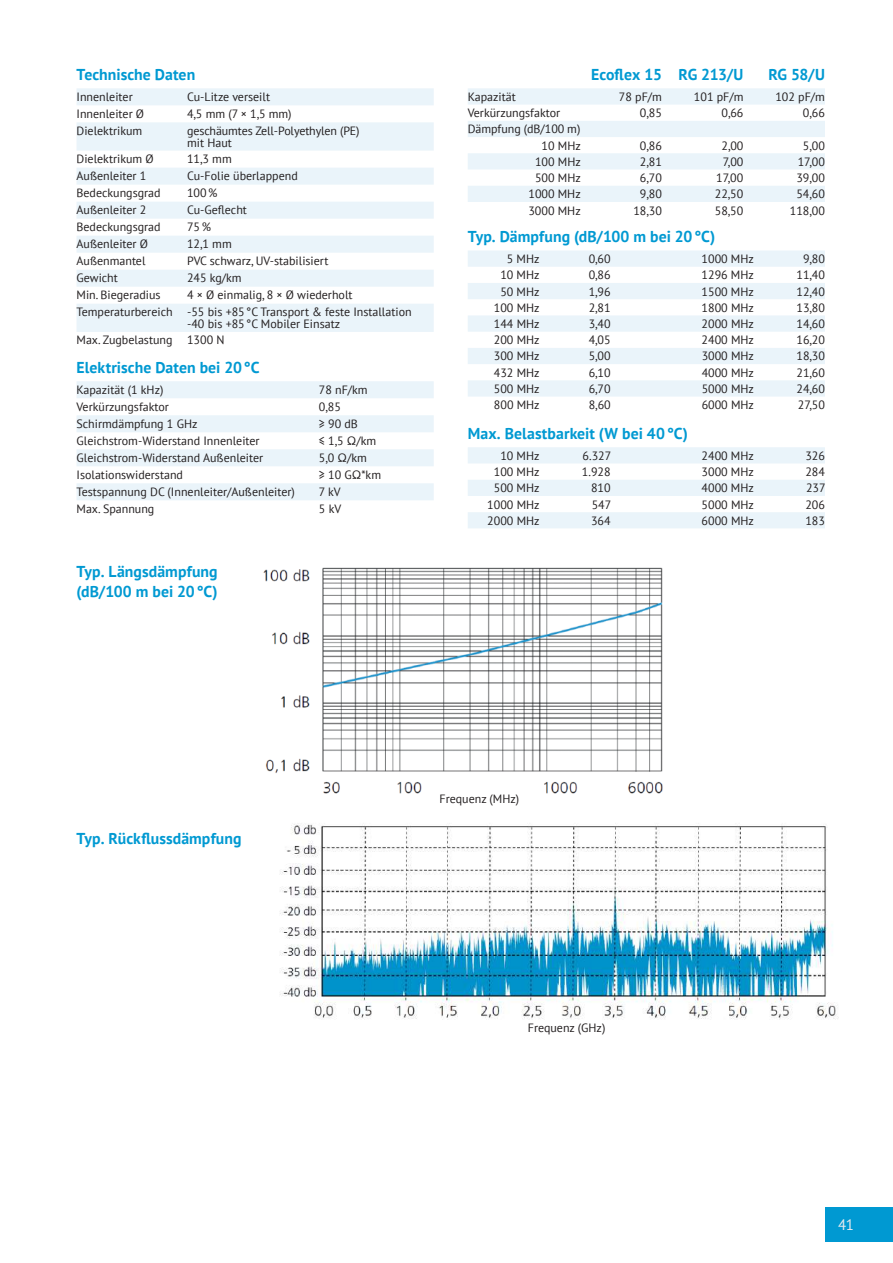
<style>
.page{position:relative;width:893px;height:1263px;background:#fff}
.page>*{position:absolute;margin:0;border:0;box-sizing:border-box;transform-origin:0 0}
.t1{font:700 15.75px/20.7px "PT Sans";letter-spacing:.005em;color:#0099d2}
.t2{font:700 15.75px "PT Sans";letter-spacing:-.015em;color:#0099d2}
.t3{font:15px "PT Sans";color:#ececee}
.t4{font:12px/16.2px "PT Sans";color:#231f20}
</style>
<div class="page">
<div style="left:825px;top:1208px;width:68px;height:34px;background:#0099d2"></div>
<img style="left:280px;top:824px;width:559px;height:196px">
<svg style="left:77px;top:88px;width:357px;height:244px;fill:#eaf4fa"></svg>
<svg style="left:77px;top:381px;width:357px;height:119px"></svg>
<svg style="left:468px;top:88px;width:357px;height:114px"></svg>
<svg style="left:468px;top:250px;width:357px;height:147px;fill:#eaf4fa"></svg>
<svg style="left:468px;top:447px;width:357px;height:81px"></svg>
<img style="left:263px;top:567px;width:400px;height:227px">
<h1 class="t1" style="left:77px;top:64px;width:120px">Technische Daten</h1>
<p class="t4" style="left:77px;top:88px;width:58px">Innenleiter</p>
<p class="t4" style="left:187px;top:88px;width:84px">Cu-Litze verseilt</p>
<p class="t4" style="left:77px;top:105px;width:69px">Innenleiter Ø</p>
<p class="t4" style="left:187px;top:105px;width:106px">4,5 mm (7 × 1,5 mm)</p>
<p class="t4" style="left:77px;top:122px;width:67px">Dielektrikum</p>
<p class="t4" style="left:187px;top:124px;width:174px;line-height:12px">geschäumtes Zell-Polyethylen (PE) mit Haut</p>
<p class="t4" style="left:77px;top:151px;width:79px">Dielektrikum Ø</p>
<p class="t4" style="left:187px;top:151px;width:46px">11,3 mm</p>
<p class="t4" style="left:77px;top:168px;width:71px">Außenleiter 1</p>
<p class="t4" style="left:187px;top:168px;width:112px">Cu-Folie überlappend</p>
<p class="t4" style="left:77px;top:185px;width:86px">Bedeckungsgrad</p>
<p class="t4" style="left:187px;top:185px;width:32px">100%</p>
<p class="t4" style="left:77px;top:202px;width:71px">Außenleiter 2</p>
<p class="t4" style="left:187px;top:202px;width:61px">Cu-Geflecht</p>
<p class="t4" style="left:77px;top:219px;width:86px">Bedeckungsgrad</p>
<p class="t4" style="left:187px;top:219px;width:25px">75%</p>
<p class="t4" style="left:77px;top:236px;width:73px">Außenleiter Ø</p>
<p class="t4" style="left:187px;top:236px;width:46px">12,1 mm</p>
<p class="t4" style="left:77px;top:253px;width:71px">Außenmantel</p>
<p class="t4" style="left:187px;top:253px;width:143px">PVC schwarz, UV-stabilisiert</p>
<p class="t4" style="left:77px;top:270px;width:43px">Gewicht</p>
<p class="t4" style="left:187px;top:270px;width:56px">245 kg/km</p>
<p class="t4" style="left:77px;top:287px;width:86px">Min. Biegeradius</p>
<p class="t4" style="left:77px;top:286px;width:337px;line-height:17px;text-indent:111px">4 × Ø einmalig, 8 × Ø wiederholt<br>Temperaturbereich -55 bis +85°C Transport &amp; feste Installation</p>
<p class="t4" style="left:77px;top:316px;width:265px;text-indent:111px">-40 bis +85°C Mobiler Einsatz<br>Max. Zugbelastung 1300 N</p>
<h1 class="t1" style="left:77px;top:357px;width:184px">Elektrische Daten bei 20°C</h1>
<p class="t4" style="left:77px;top:381px;width:88px">Kapazität (1 kHz)</p>
<p class="t4" style="left:319px;top:381px;width:50px">78 nF/km</p>
<p class="t4" style="left:77px;top:398px;width:94px">Verkürzungsfaktor</p>
<p class="t4" style="left:319px;top:398px;width:23px">0,85</p>
<p class="t4" style="left:77px;top:415px;width:122px">Schirmdämpfung 1 GHz</p>
<p class="t4" style="left:319px;top:415px;width:41px">≥ 90 dB</p>
<p class="t4" style="left:77px;top:432px;width:185px">Gleichstrom-Widerstand Innenleiter</p>
<p class="t4" style="left:319px;top:432px;width:59px">≤ 1,5 Ω/km</p>
<p class="t4" style="left:77px;top:449px;width:188px">Gleichstrom-Widerstand Außenleiter</p>
<p class="t4" style="left:319px;top:449px;width:49px">5,0 Ω/km</p>
<p class="t4" style="left:77px;top:466px;width:108px">Isolationswiderstand</p>
<p class="t4" style="left:319px;top:466px;width:64px">≥ 10 GΩ*km</p>
<p class="t4" style="left:77px;top:483px;width:220px">Testspannung DC (Innenleiter/Außenleiter)</p>
<p class="t4" style="left:319px;top:483px;width:23px">7 kV</p>
<p class="t4" style="left:77px;top:500px;width:79px">Max. Spannung</p>
<p class="t4" style="left:319px;top:500px;width:24px">5 kV</p>
<h1 class="t1" style="left:77px;top:560px;width:143px">Typ. Längsdämpfung (dB/100 m bei 20°C)</h1>
<h1 class="t2" style="left:591px;top:64px;width:154px">Ecoflex 15 RG 213/U</h1>
<h1 class="t1" style="left:768px;top:64px;width:58px">RG 58/U</h1>
<p class="t4" style="left:468px;top:88px;width:50px">Kapazität</p>
<p class="t4" style="left:619px;top:88px;width:44px">78 pF/m</p>
<p class="t4" style="left:694px;top:88px;width:51px">101 pF/m</p>
<p class="t4" style="left:775px;top:88px;width:51px">102 pF/m</p>
<p class="t4" style="left:468px;top:105px;width:94px">Verkürzungsfaktor</p>
<p class="t4" style="left:640px;top:105px;width:23px">0,85</p>
<p class="t4" style="left:721px;top:105px;width:23px">0,66</p>
<p class="t4" style="left:803px;top:105px;width:23px">0,66</p>
<p class="t4" style="left:468px;top:121px;width:115px;text-align:right">Dämpfung (dB/100 m)<br>10 MHz</p>
<p class="t4" style="left:640px;top:137px;width:23px">0,86</p>
<p class="t4" style="left:721px;top:137px;width:23px">2,00</p>
<p class="t4" style="left:803px;top:137px;width:23px">5,00</p>
<p class="t4" style="left:535px;top:153px;width:47px">100 MHz</p>
<p class="t4" style="left:640px;top:153px;width:23px">2,81</p>
<p class="t4" style="left:723px;top:153px;width:22px">7,00</p>
<p class="t4" style="left:798px;top:153px;width:29px">17,00</p>
<p class="t4" style="left:535px;top:169px;width:47px">500 MHz</p>
<p class="t4" style="left:640px;top:169px;width:23px">6,70</p>
<p class="t4" style="left:716px;top:169px;width:29px">17,00</p>
<p class="t4" style="left:796px;top:169px;width:30px">39,00</p>
<p class="t4" style="left:528px;top:186px;width:54px">1000 MHz</p>
<p class="t4" style="left:640px;top:186px;width:23px">9,80</p>
<p class="t4" style="left:715px;top:186px;width:30px">22,50</p>
<p class="t4" style="left:796px;top:186px;width:30px">54,60</p>
<p class="t4" style="left:528px;top:202px;width:54px">3000 MHz</p>
<p class="t4" style="left:633px;top:202px;width:30px">18,30</p>
<p class="t4" style="left:715px;top:202px;width:30px">58,50</p>
<p class="t4" style="left:790px;top:202px;width:37px">118,00</p>
<h1 class="t1" style="left:468px;top:226px;width:249px">Typ. Dämpfung (dB/100 m bei 20°C)</h1>
<p class="t4" style="left:507px;top:251px;width:34px">5 MHz</p>
<p class="t4" style="left:589px;top:251px;width:23px">0,60</p>
<p class="t4" style="left:702px;top:251px;width:54px">1000 MHz</p>
<p class="t4" style="left:803px;top:251px;width:23px">9,80</p>
<p class="t4" style="left:500px;top:267px;width:41px">10 MHz</p>
<p class="t4" style="left:589px;top:267px;width:23px">0,86</p>
<p class="t4" style="left:702px;top:267px;width:54px">1296 MHz</p>
<p class="t4" style="left:796px;top:267px;width:30px">11,40</p>
<p class="t4" style="left:500px;top:283px;width:41px">50 MHz</p>
<p class="t4" style="left:589px;top:283px;width:23px">1,96</p>
<p class="t4" style="left:702px;top:283px;width:54px">1500 MHz</p>
<p class="t4" style="left:796px;top:283px;width:30px">12,40</p>
<p class="t4" style="left:494px;top:299px;width:47px">100 MHz</p>
<p class="t4" style="left:589px;top:299px;width:23px">2,81</p>
<p class="t4" style="left:702px;top:299px;width:54px">1800 MHz</p>
<p class="t4" style="left:796px;top:299px;width:30px">13,80</p>
<p class="t4" style="left:494px;top:315px;width:47px">144 MHz</p>
<p class="t4" style="left:589px;top:315px;width:23px">3,40</p>
<p class="t4" style="left:702px;top:315px;width:54px">2000 MHz</p>
<p class="t4" style="left:796px;top:315px;width:30px">14,60</p>
<p class="t4" style="left:494px;top:332px;width:47px">200 MHz</p>
<p class="t4" style="left:589px;top:332px;width:23px">4,05</p>
<p class="t4" style="left:702px;top:332px;width:54px">2400 MHz</p>
<p class="t4" style="left:796px;top:332px;width:30px">16,20</p>
<p class="t4" style="left:494px;top:348px;width:47px">300 MHz</p>
<p class="t4" style="left:589px;top:348px;width:23px">5,00</p>
<p class="t4" style="left:702px;top:348px;width:54px">3000 MHz</p>
<p class="t4" style="left:796px;top:348px;width:30px">18,30</p>
<p class="t4" style="left:494px;top:364px;width:47px">432 MHz</p>
<p class="t4" style="left:589px;top:364px;width:23px">6,10</p>
<p class="t4" style="left:702px;top:364px;width:54px">4000 MHz</p>
<p class="t4" style="left:796px;top:364px;width:30px">21,60</p>
<p class="t4" style="left:494px;top:380px;width:47px">500 MHz</p>
<p class="t4" style="left:589px;top:380px;width:23px">6,70</p>
<p class="t4" style="left:702px;top:380px;width:54px">5000 MHz</p>
<p class="t4" style="left:796px;top:380px;width:30px">24,60</p>
<p class="t4" style="left:494px;top:397px;width:47px">800 MHz</p>
<p class="t4" style="left:589px;top:397px;width:23px">8,60</p>
<p class="t4" style="left:702px;top:397px;width:54px">6000 MHz</p>
<p class="t4" style="left:798px;top:397px;width:29px">27,50</p>
<h1 class="t1" style="left:468px;top:423px;width:222px">Max. Belastbarkeit (W bei 40°C)</h1>
<p class="t4" style="left:500px;top:447px;width:41px">10 MHz</p>
<p class="t4" style="left:583px;top:447px;width:30px">6.327</p>
<p class="t4" style="left:702px;top:447px;width:54px">2400 MHz</p>
<p class="t4" style="left:805px;top:447px;width:21px">326</p>
<p class="t4" style="left:494px;top:463px;width:47px">100 MHz</p>
<p class="t4" style="left:582px;top:463px;width:30px">1.928</p>
<p class="t4" style="left:702px;top:463px;width:54px">3000 MHz</p>
<p class="t4" style="left:805px;top:463px;width:21px">284</p>
<p class="t4" style="left:494px;top:480px;width:47px">500 MHz</p>
<p class="t4" style="left:591px;top:480px;width:21px">810</p>
<p class="t4" style="left:702px;top:480px;width:54px">4000 MHz</p>
<p class="t4" style="left:806px;top:480px;width:21px">237</p>
<p class="t4" style="left:487px;top:496px;width:54px">1000 MHz</p>
<p class="t4" style="left:592px;top:496px;width:21px">547</p>
<p class="t4" style="left:702px;top:496px;width:54px">5000 MHz</p>
<p class="t4" style="left:805px;top:496px;width:21px">206</p>
<p class="t4" style="left:487px;top:512px;width:54px">2000 MHz</p>
<p class="t4" style="left:591px;top:512px;width:21px">364</p>
<p class="t4" style="left:702px;top:512px;width:54px">6000 MHz</p>
<p class="t4" style="left:805px;top:512px;width:21px">183</p>
<h1 class="t1" style="left:77px;top:827px;width:167px">Typ. Rückflussdämpfung</h1>
<p class="t4" style="left:440px;top:790px;width:81px">Frequenz (MHz)</p>
<p class="t4" style="left:528px;top:1019px;width:79px">Frequenz (GHz)</p>
<p class="t3" style="left:838px;top:1215px;width:17px">41</p>
</div>
